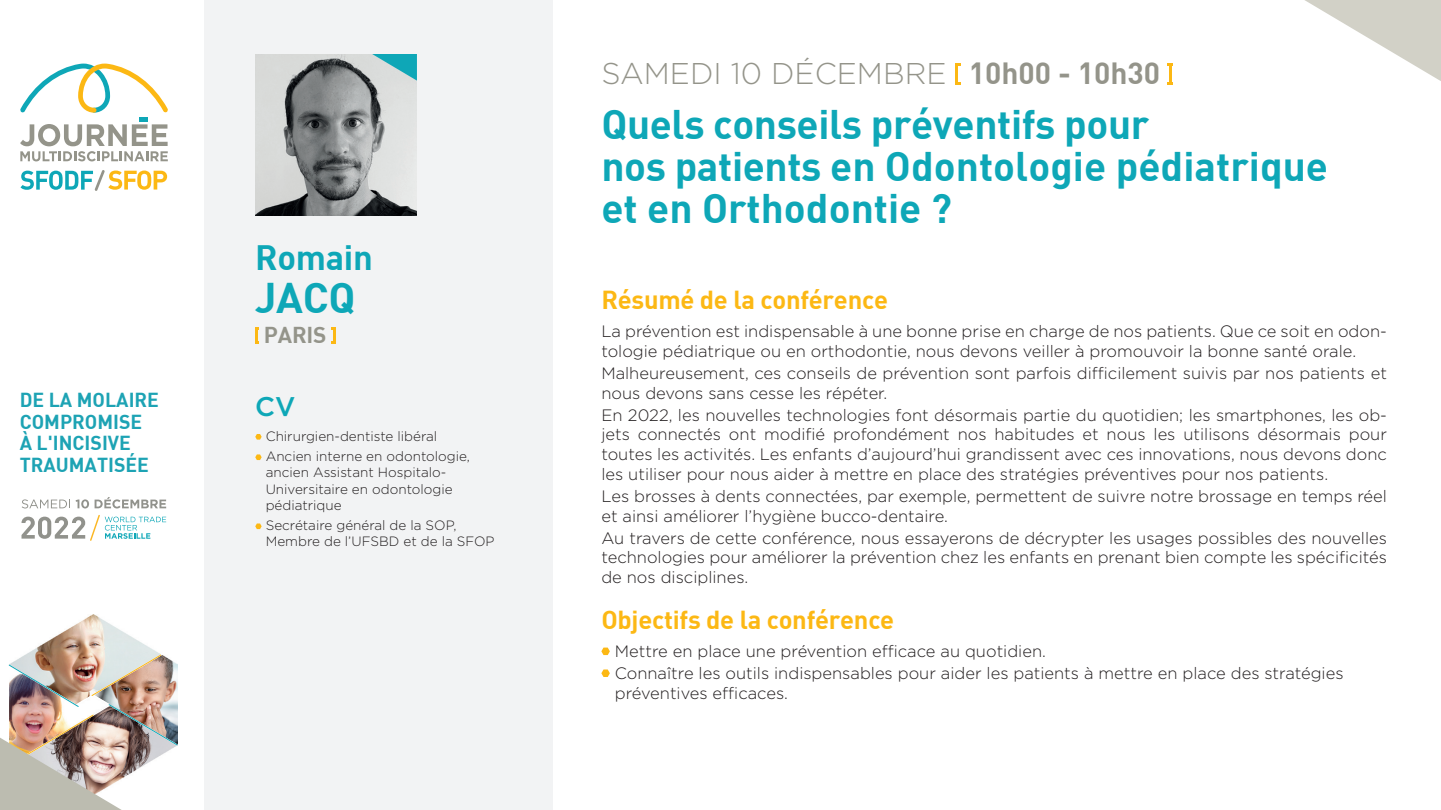
<style>
.page{position:relative;width:1441px;height:810px;background:#fff}
.page>*{position:absolute;margin:0;border:0;box-sizing:border-box;transform-origin:0 0}
.t1{font:42px "DIN Bold";color:#0ea7b7}
.t2{font:40.5px/42px "DIN Bold";color:#0ea7b7}
.t3{font:34.5px "DIN Bold";letter-spacing:-.01em;color:#0ea7b7}
.t4{font:300 30px "Gotham";color:#94948a}
.t5{font:500 27px "Gotham";color:#0ea7b7}
.t6{font:25.5px "DIN Bold";letter-spacing:-.01em;color:#fcb814}
.t7{font:22.5px "DIN Bold";letter-spacing:-.01em;color:#94948a}
.t8{font:19.8px/21.5px "DIN Bold";color:#1da3b4}
.t9{font:300 16.5px/19.8px "Gotham";color:#231f20}
.t10{font:300 13.5px/16.2px "Gotham";color:#231f20}
.s1{font-family:"DIN Bold";font-weight:400}
</style>
<div class="page">
<svg style="left:1305px;top:0;width:135px;height:81px"></svg>
<img style="left:30px;top:615px;width:127px;height:37px">
<img style="left:0;top:652px;width:178px;height:158px">
<svg style="left:22px;top:499px;width:48px;height:9px"></svg>
<svg style="left:76px;top:499px;width:13px;height:10px"></svg>
<svg style="left:95px;top:497px;width:71px;height:12px"></svg>
<svg style="left:21px;top:515px;width:145px;height:26px"></svg>
<svg style="left:20px;top:64px;width:148px;height:49px"></svg>
<svg style="left:20px;top:124px;width:148px;height:37px"></svg>
<div style="left:139px;top:117px;width:8px;height:5px;background:#0ea7b7"></div>
<svg style="left:20px;top:170px;width:147px;height:21px"></svg>
<div style="left:203px;top:0;width:349px;height:810px;background:#f2f3f4"></div>
<img style="left:255px;top:54px;width:162px;height:162px">
<svg style="left:255px;top:327px;width:4px;height:16px"></svg>
<svg style="left:331px;top:327px;width:4px;height:16px"></svg>
<svg style="left:255px;top:434px;width:6px;height:6px"></svg>
<svg style="left:255px;top:454px;width:6px;height:6px"></svg>
<svg style="left:255px;top:524px;width:6px;height:5px"></svg>
<svg style="left:601px;top:648px;width:9px;height:7px"></svg>
<svg style="left:601px;top:670px;width:9px;height:7px"></svg>
<hr style="left:955px;top:63px;width:3px;height:21px;background:#fcb814">
<hr style="left:1169px;top:63px;width:3px;height:21px;background:#fcb814">
<svg style="left:372px;top:54px;width:45px;height:27px"></svg>
<p class="t8" style="left:20px;top:389px;width:141px">DE LA MOLAIRE<br>COMPROMISE<br>À L'INCISIVE<br>TRAUMATISÉE</p>
<h3 class="t3" style="left:255px;top:235px;width:119px">Romain</h3>
<h1 class="t1" style="left:255px;top:271px;width:102px">JACQ</h1>
<h3 class="t7" style="left:264px;top:320px;width:64px">PARIS</h3>
<h3 class="t5" style="left:255px;top:389px;width:42px">CV</h3>
<p class="t10" style="left:266px;top:425px;width:206px;line-height:20.4px">Chirurgien-dentiste libéral<br>Ancien interne en odontologie,</p>
<p class="t10" style="left:266px;top:464px;width:188px">ancien Assistant Hospitalo-<br>Universitaire en odontologie pédiatrique</p>
<p class="t10" style="left:266px;top:517px;width:230px">Secrétaire général de la SOP,<br>Membre de l’UFSBD et de la SFOP</p>
<h3 class="t4" style="left:601px;top:55px;width:560px">SAMEDI 10 DÉCEMBRE <span class="s1">10h00 - 10h30</span></h3>
<h2 class="t2" style="left:601px;top:102px;width:728px">Quels conseils préventifs pour<br>nos patients en Odontologie pédiatrique et en Orthodontie ?</h2>
<h3 class="t6" style="left:601px;top:283px;width:288px">Résumé de la conférence</h3>
<p class="t9" style="left:601px;top:321px;width:787px">La prévention est indispensable à une bonne prise en charge de nos patients. Que ce soit en odon&shy;tologie pédiatrique ou en orthodontie, nous devons veiller à promouvoir la bonne santé orale.</p>
<p class="t9" style="left:601px;top:363px;width:787px">Malheureusement, ces conseils de prévention sont parfois difficilement suivis par nos patients et nous devons sans cesse les répéter.</p>
<p class="t9" style="left:601px;top:404px;width:787px;text-align:justify">En 2022, les nouvelles technologies font désormais partie du quotidien; les smartphones, les ob&shy;jets connectés ont modifié profondément nos habitudes et nous les utilisons désormais pour toutes les activités. Les enfants d’aujourd’hui grandissent avec ces innovations, nous devons donc les utiliser pour nous aider à mettre en place des stratégies préventives pour nos patients.</p>
<p class="t9" style="left:601px;top:486px;width:787px">Les brosses à dents connectées, par exemple, permettent de suivre notre brossage en temps réel et ainsi améliorer l’hygiène bucco-dentaire.</p>
<p class="t9" style="left:601px;top:527px;width:787px;text-align:justify">Au travers de cette conférence, nous essayerons de décrypter les usages possibles des nouvelles technologies pour améliorer la prévention chez les enfants en prenant bien compte les spécificités de nos disciplines.</p>
<h3 class="t6" style="left:601px;top:603px;width:294px">Objectifs de la conférence</h3>
<p class="t9" style="left:614px;top:640px;width:730px;line-height:21.9px">Mettre en place une prévention efficace au quotidien.<br>Connaître les outils indispensables pour aider les patients à mettre en place des stratégies</p>
<p class="t9" style="left:614px;top:683px;width:175px">préventives efficaces.</p>
</div>
